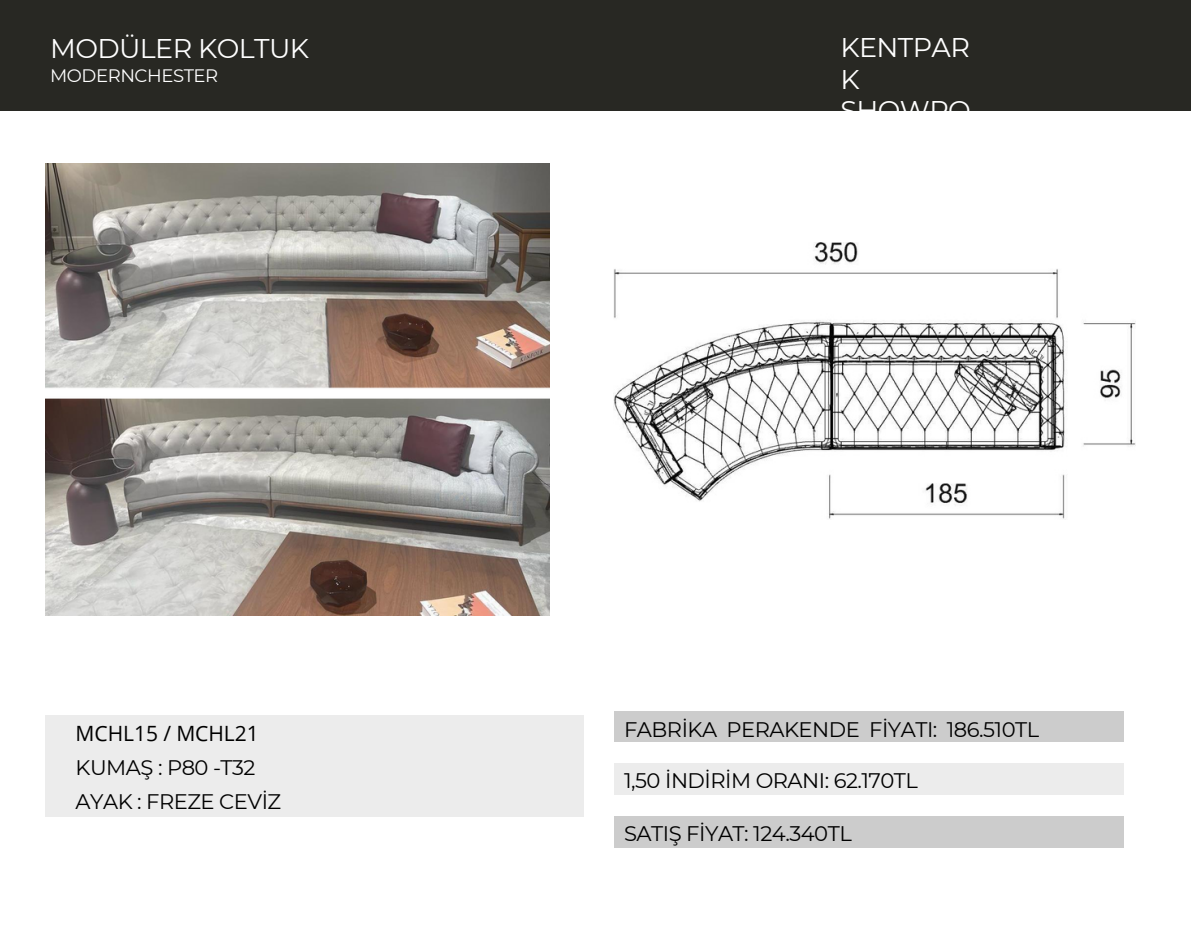
<style>
.page{position:relative;width:1192px;height:936px;background:#fff}
.page>*{position:absolute;margin:0;border:0;box-sizing:border-box;transform-origin:0 0}
.t1{font:27px/31.5px "Montserrat";letter-spacing:-.02em;color:#fff}
.t2{font:21.15px "Montserrat";letter-spacing:-.025em;color:#000}
.t3{font:21px/33.8px "Montserrat";letter-spacing:-.025em;color:#000}
.t4{font:21px "Open Sans";letter-spacing:-.005em;color:#000}
.t5{font:18px "Montserrat";letter-spacing:-.025em;color:#fff}
</style>
<div class="page">
<div style="left:45px;top:715px;width:538px;height:101px;background:#ececec"></div>
<div style="left:0;top:0;width:1190px;height:110px;background:#282823"></div>
<div style="left:613px;top:712px;width:510px;height:30px;background:#ccc"></div>
<div style="left:613px;top:764px;width:510px;height:31px;background:#ececec"></div>
<div style="left:613px;top:816px;width:510px;height:31px;background:#ccc"></div>
<img style="left:45px;top:163px;width:504px;height:452px">
<img style="left:613px;top:242px;width:522px;height:277px">
<p class="t1" style="left:50px;top:33px;width:260px">MODÜLER KOLTUK</p>
<h1 class="t1" style="left:840px;top:32px;width:132px">KENTPAR<br>K<br>SHOWRO</h1>
<p class="t5" style="left:50px;top:64px;width:170px">MODERNCHESTER</p>
<h2 class="t4" style="left:76px;top:719px;width:185px">MCHL15 / MCHL21</h2>
<p class="t3" style="left:76px;top:751px;width:207px">KUMAŞ : P80 -T32<br>AYAK : FREZE CEVİZ</p>
<p class="t3" style="left:624px;top:712px;width:416px">FABRİKA PERAKENDE FİYATI: 186.510TL</p>
<p class="t3" style="left:624px;top:764px;width:295px">1,50 İNDİRİM ORANI: 62.170TL</p>
<h2 class="t2" style="left:624px;top:821px;width:229px">SATIŞ FİYAT: 124.340TL</h2>
</div>
